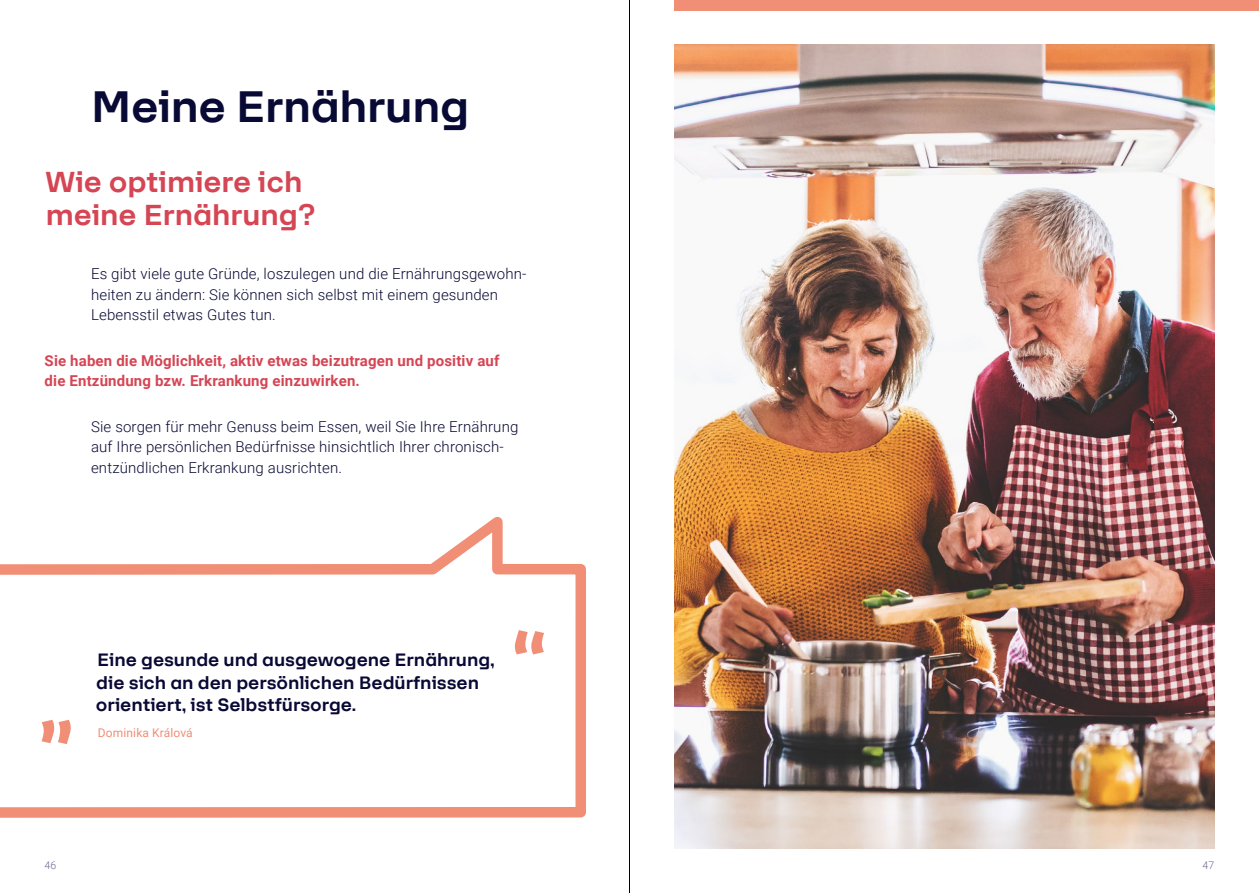
<style>
.page{position:relative;width:1259px;height:893px;background:#fff}
.page>*{position:absolute;margin:0;border:0;box-sizing:border-box;transform-origin:0 0}
.t1{font:700 48px "F37 Lineca";letter-spacing:-.01em;color:#090935}
.t2{font:700 31.5px/33px "F37 Lineca";letter-spacing:-.005em;color:#d54554}
.t3{font:700 19.5px/22.5px "F37 Lineca";letter-spacing:-.005em;color:#090935}
.t4{font:300 15px/20.7px "Roboto";letter-spacing:.01em;color:#090935}
.t5{font:700 15px/20.7px "Roboto";letter-spacing:.01em;color:#d54554}
.t6{font:12px "Roboto";letter-spacing:.01em;color:#f18e76}
.t7{font:300 10.5px "Roboto";color:#6a688b}
</style>
<div class="page">
<svg style="left:0;top:517px;width:586px;height:301px"></svg>
<img style="left:674px;top:45px;width:540px;height:803px">
<svg style="left:515px;top:630px;width:29px;height:24px"></svg>
<svg style="left:42px;top:720px;width:29px;height:24px"></svg>
<div style="left:674px;top:0;width:585px;height:11px;background:#f18e76"></div>
<hr style="left:629px;top:0;width:1px;height:893px;background:#000">
<h1 class="t1" style="left:91px;top:78px;width:380px">Meine Ernährung</h1>
<h2 class="t2" style="left:45px;top:165px;width:272px">Wie optimiere ich meine Ernährung?</h2>
<p class="t4" style="left:91px;top:263px;width:437px">Es gibt viele gute Gründe, loszulegen und die Ernährungsgewohn&shy;heiten zu ändern: Sie können sich selbst mit einem gesunden<br>Lebensstil etwas Gutes tun.</p>
<p class="t5" style="left:45px;top:349px;width:456px">Sie haben die Möglichkeit, aktiv etwas beizutragen und positiv auf die Entzündung bzw. Erkrankung einzuwirken.</p>
<p class="t4" style="left:91px;top:415px;width:429px">Sie sorgen für mehr Genuss beim Essen, weil Sie Ihre Ernährung auf Ihre persönlichen Bedürfnisse hinsichtlich Ihrer chronisch&shy;entzündlichen Erkrankung ausrichten.</p>
<h3 class="t3" style="left:96px;top:648px;width:400px">Eine gesunde und ausgewogene Ernährung, die sich an den persönlichen Bedürfnissen orientiert, ist Selbstfürsorge.</h3>
<p class="t6" style="left:98px;top:724px;width:96px">Dominika Králová</p>
<p class="t7" style="left:45px;top:858px;width:13px">46</p>
<p class="t7" style="left:1202px;top:858px;width:13px">47</p>
</div>
